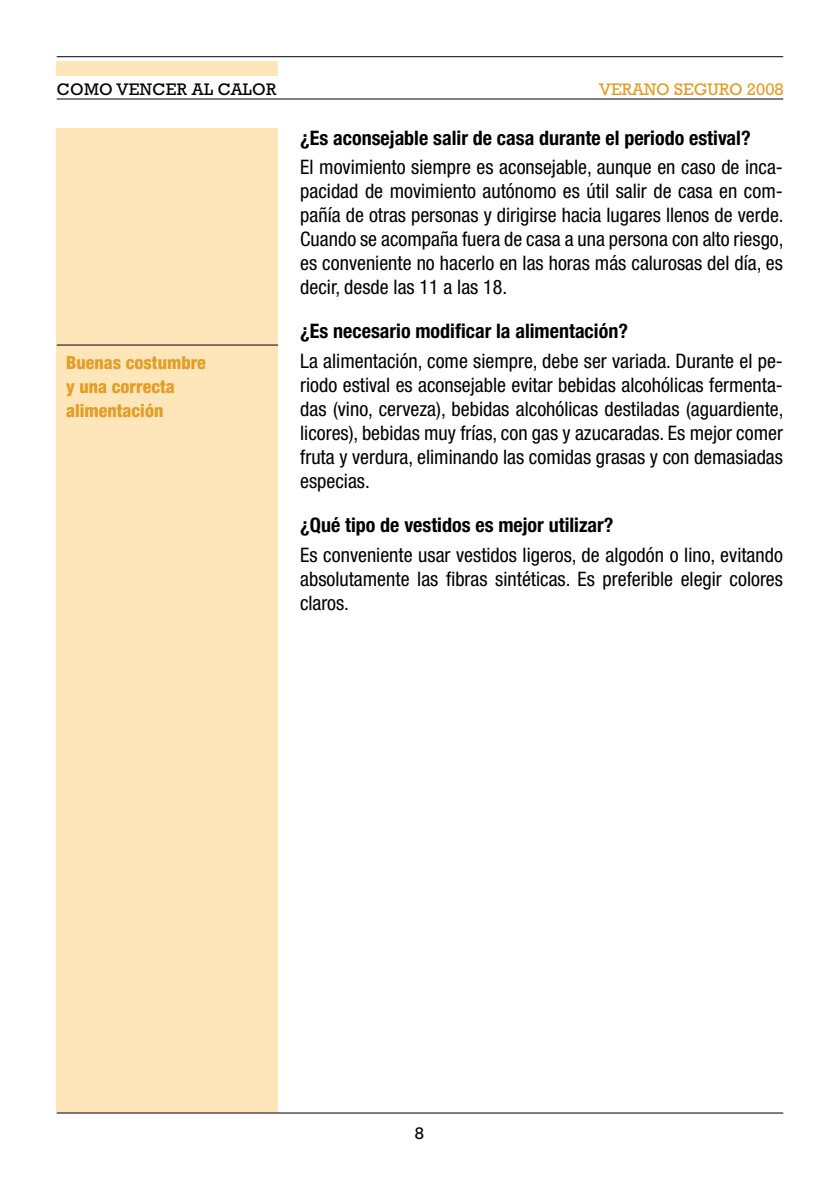
<style>
.page{position:relative;width:840px;height:1191px;background:#fff}
.page>*{position:absolute;margin:0;border:0;box-sizing:border-box;transform-origin:0 0}
.t1{font:condensed 20px/24px "Helvetica Neue";color:#000;text-align:justify}
.t2{font:700 condensed 20px "Helvetica Neue";color:#000}
.t3{font:800 condensed 18px/24px "Helvetica Neue";color:#e39d24}
.t4{font:17px "Rockwell";letter-spacing:.02em;color:#000}
.t5{font:17px "Rockwell";color:#e39d24}
</style>
<div class="page">
<div style="left:57px;top:129px;width:221px;height:984px;background:#fee5ba"></div>
<hr style="left:57px;top:56px;width:725px;height:1px;background:#000">
<hr style="left:57px;top:99px;width:725px;height:1px;background:#000">
<div style="left:57px;top:62px;width:221px;height:14px;background:#fee5ba"></div>
<hr style="left:57px;top:1112px;width:725px;height:1px;background:#000">
<hr style="left:57px;top:344px;width:221px;height:1px;background:#000">
<p class="t4" style="left:57px;top:79px;width:221px">COMO VENCER AL CALOR</p>
<p class="t5" style="left:599px;top:79px;width:186px">VERANO SEGURO 2008</p>
<p class="t3" style="left:66px;top:350px;width:141px">Buenas costumbre y una correcta alimentación</p>
<p class="t2" style="left:300px;top:125px;width:451px">¿Es aconsejable salir de casa durante el periodo estival?</p>
<p class="t1" style="left:300px;top:155px;width:484px">El movimiento siempre es aconsejable, aunque en caso de inca&shy;pacidad de movimiento autónomo es útil salir de casa en com&shy;pañía de otras personas y dirigirse hacia lugares llenos de verde.<br>Cuando se acompaña fuera de casa a una persona con alto riesgo, es conveniente no hacerlo en las horas más calurosas del día, es decir, desde las 11 a las 18.</p>
<p class="t2" style="left:300px;top:319px;width:329px">¿Es necesario modificar la alimentación?</p>
<p class="t1" style="left:300px;top:349px;width:484px">La alimentación, come siempre, debe ser variada. Durante el pe&shy;riodo estival es aconsejable evitar bebidas alcohólicas fermenta&shy;das (vino, cerveza), bebidas alcohólicas destiladas (aguardiente, licores), bebidas muy frías, con gas y azucaradas. Es mejor comer fruta y verdura, eliminando las comidas grasas y con demasiadas especias.</p>
<p class="t2" style="left:300px;top:513px;width:314px">¿Qué tipo de vestidos es mejor utilizar?</p>
<p class="t1" style="left:300px;top:542px;width:484px">Es conveniente usar vestidos ligeros, de algodón o lino, evitando absolutamente las fibras sintéticas. Es preferible elegir colores claros.</p>
<p class="t4" style="left:414px;top:1122px;width:11px">8</p>
</div>
